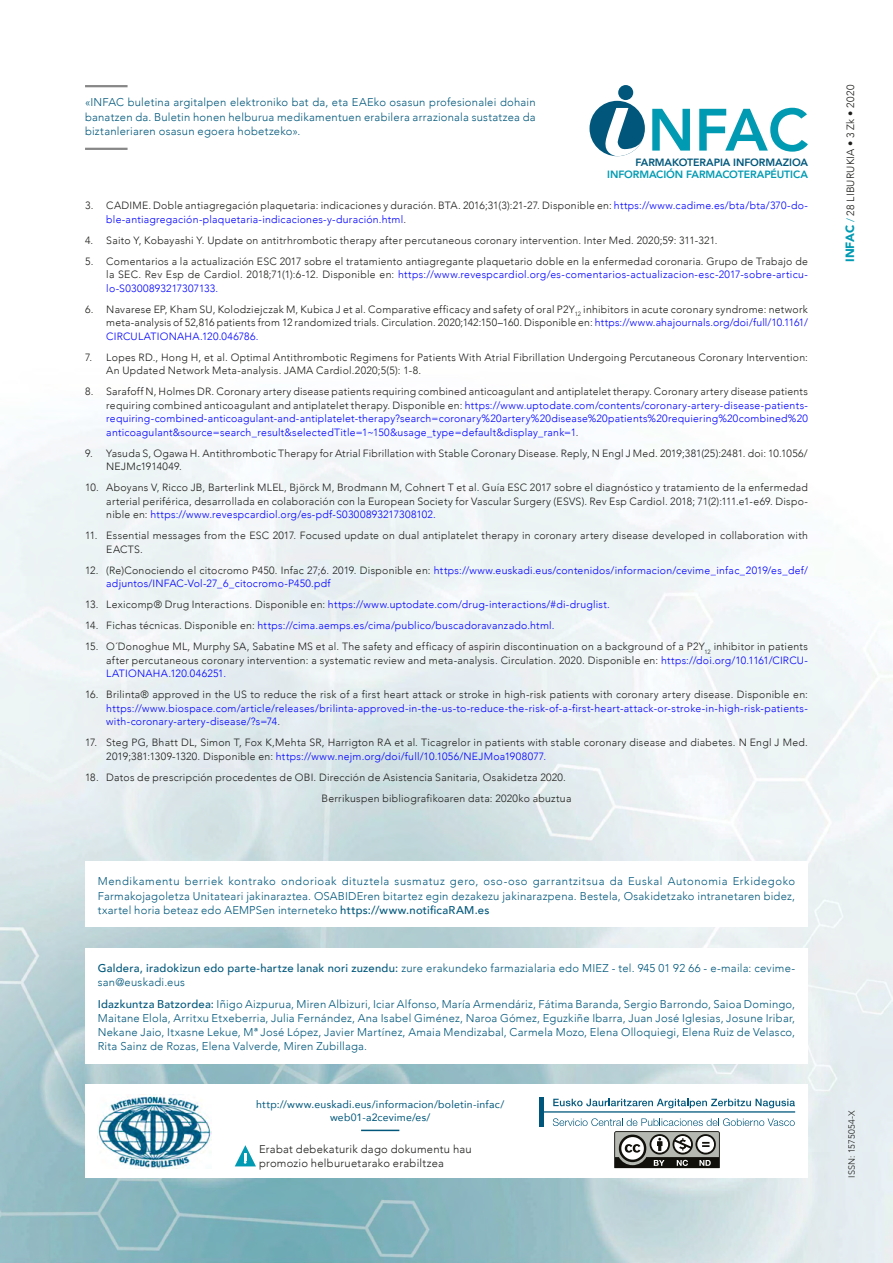
<style>
.page{position:relative;width:893px;height:1263px;background:#fff}
.page>*{position:absolute;margin:0;border:0;box-sizing:border-box;transform-origin:0 0}
.Texto_general{font:300 11.25px/14.2px "Avenir";letter-spacing:.02em;color:#00577b;text-align:justify}
.Texto_general-2{font:300 11.25px/14.2px "Avenir";letter-spacing:.02em;color:#1d1d1b}
.Texto_bibliografia{font:300 10.5px/13.5px "Avenir";letter-spacing:.025em;color:#1d1d1b}
.Texto_bibliografia-2{font:300 10.5px/13.5px "Avenir";letter-spacing:.025em;color:#00f;text-align:justify}
.Texto_general-3{font:10.5px/13.5px "Avenir";letter-spacing:.02em;color:#00577b;text-align:center}
.t1{font:800 10.5px "Avenir";letter-spacing:-.01em;color:#009ab2}
.t2{font:800 10.5px "Avenir";letter-spacing:-.01em;color:#00577b}
.Texto_general-4{font:300 9px "Avenir";letter-spacing:.02em;color:#1d1d1b}
.s1{color:#00f}
.s2{color:#1d1d1b}
.s3{font-weight:500}
.s4{font-weight:900;font-size:12px;color:#009ab2}
.s5{color:#009ab2}
</style>
<div class="page">
<img style="left:0;top:85px;width:893px;height:1178px">
<div style="left:589px;top:101px;width:56px;height:55px;background:#00577b;border-radius:50%"></div>
<svg style="left:604px;top:108px;width:41px;height:48px"></svg>
<div style="left:618px;top:85px;width:15px;height:15px;background:#00577b;border-radius:50%"></div>
<svg style="left:652px;top:109px;width:38px;height:42px"></svg>
<svg style="left:699px;top:108px;width:109px;height:44px"></svg>
<hr style="left:85px;top:85px;width:43px;height:2px;background:#878787">
<hr style="left:85px;top:148px;width:43px;height:2px;background:#878787">
<div style="left:85px;top:861px;width:723px;height:66px;background:#fff"></div>
<div style="left:85px;top:948px;width:723px;height:115px;background:#fff"></div>
<div style="left:85px;top:1084px;width:723px;height:94px;background:#fff"></div>
<hr style="left:361px;top:1130px;width:38px;height:1px;background:#00577b">
<img style="left:98px;top:1094px;width:113px;height:74px">
<svg style="left:553px;top:1099px;width:242px;height:9px"></svg>
<hr style="left:539px;top:1097px;width:4px;height:30px;background:#00577b">
<hr style="left:539px;top:1111px;width:256px;height:1px;background:#00577b">
<svg style="left:235px;top:1145px;width:21px;height:21px"></svg>
<svg style="left:553px;top:1118px;width:242px;height:51px"></svg>
<p class="Texto_general" style="left:85px;top:95px;width:452px">«INFAC buletina argitalpen elektroniko bat da, eta EAEko osasun profesionalei dohain banatzen da. Buletin honen helburua medikamentuen erabilera arrazionala sustatzea da biztanleriaren osasun egoera hobetzeko».</p>
<p class="t2" style="left:635px;top:154px;width:174px">FARMAKOTERAPIA INFORMAZIOA</p>
<p class="t1" style="left:607px;top:167px;width:202px">INFORMACIÓN FARMACOTERAPÉUTICA</p>
<p class="Texto_bibliografia" style="left:106px;top:199px;width:703px;text-indent:-21px">3. CADIME. Doble antiagregación plaquetaria: indicaciones y duración. BTA. 2016;31(3):21-27. Disponible en: <span class="s1">https://www.cadime.es/bta/bta/370-do&shy;ble-antiagregación-plaquetaria-indicaciones-y-duración.html</span>.</p>
<p class="Texto_bibliografia" style="left:85px;top:233px;width:634px">4. Saito Y, Kobayashi Y. Update on antitrhrombotic therapy after percutaneous coronary intervention. Inter Med. 2020;59: 311-321.</p>
<p class="Texto_bibliografia" style="left:106px;top:254px;width:703px;text-align:justify;text-indent:-21px">5. Comentarios a la actualización ESC 2017 sobre el tratamiento antiagregante plaquetario doble en la enfermedad coronaria. Grupo de Trabajo de la SEC. Rev Esp de Cardiol. 2018;71(1):6-12. Disponible en: <span class="s1">https://www.revespcardiol.org/es-comentarios-actualizacion-esc-2017-sobre-articu&shy;lo-S0300893217307133.</span></p>
<p class="Texto_bibliografia" style="left:106px;top:302px;width:703px;text-align:justify;text-indent:-21px">6. Navarese EP, Kham SU, Kolodziejczak M, Kubica J et al. Comparative efficacy and safety of oral P2Y<sub>12</sub> inhibitors in acute coronary syndrome: network meta-analysis of 52,816 patients from 12 randomized trials. Circulation. 2020;142:150–160. Disponible en: <span class="s1">https://www.ahajournals.org/doi/full/10.1161/ CIRCULATIONAHA.120.046786.</span></p>
<p class="Texto_bibliografia" style="left:106px;top:350px;width:703px;text-indent:-21px">7. Lopes RD., Hong H, et al. Optimal Antithrombotic Regimens for Patients With Atrial Fibrillation Undergoing Percutaneous Coronary Intervention:<br>An Updated Network Meta-analysis. JAMA Cardiol.2020;5(5): 1-8.</p>
<p class="Texto_bibliografia-2" style="left:106px;top:385px;width:703px;text-indent:-21px"><span class="s2">8. Sarafoff N, Holmes DR. Coronary artery disease patients requiring combined anticoagulant and antiplatelet therapy. Coronary artery disease patients requiring combined anticoagulant and antiplatelet therapy. Disponible en:</span> https://www.uptodate.com/contents/coronary-artery-disease-patients&shy;requiring-combined-anticoagulant-and-antiplatelet-therapy?search=coronary%20artery%20disease%20patients%20requiering%20combined%20 anticoagulant&amp;source=search_result&amp;selectedTitle=1~150&amp;usage_type=default&amp;display_rank=1<span class="s2">.</span></p>
<p class="Texto_bibliografia" style="left:106px;top:446px;width:703px;text-indent:-21px">9. Yasuda S, Ogawa H. Antithrombotic Therapy for Atrial Fibrillation with Stable Coronary Disease. Reply, N Engl J Med. 2019;381(25):2481. doi: 10.1056/<br>NEJMc1914049.</p>
<p class="Texto_bibliografia" style="left:106px;top:481px;width:703px;text-align:justify;text-indent:-21px">10. Aboyans V, Ricco JB, Barterlink MLEL, Björck M, Brodmann M, Cohnert T et al. Guía ESC 2017 sobre el diagnóstico y tratamiento de la enfermedad arterial periférica, desarrollada en colaboración con la European Society for Vascular Surgery (ESVS). Rev Esp Cardiol. 2018; 71(2):111.e1-e69. Dispo&shy;nible en: <span class="s1">https://www.revespcardiol.org/es-pdf-S0300893217308102.</span></p>
<p class="Texto_bibliografia" style="left:106px;top:529px;width:703px;text-indent:-21px">11. Essential messages from the ESC 2017. Focused update on dual antiplatelet therapy in coronary artery disease developed in collaboration with<br>EACTS.</p>
<p class="Texto_bibliografia-2" style="left:106px;top:563px;width:703px;text-indent:-21px"><span class="s2">12. (Re)Conociendo el citocromo P450. Infac 27;6. 2019. Disponible en:</span> https://www.euskadi.eus/contenidos/informacion/cevime_infac_2019/es_def/ adjuntos/INFAC-Vol-27_6_citocromo-P450.pdf</p>
<p class="Texto_bibliografia-2" style="left:85px;top:598px;width:526px"><span class="s2">13. Lexicomp® Drug Interactions. Disponible en:</span> https://www.uptodate.com/drug-interactions/#di-druglist.</p>
<p class="Texto_bibliografia-2" style="left:85px;top:619px;width:471px"><span class="s2">14. Fichas técnicas. Disponible en:</span> https://cima.aemps.es/cima/publico/buscadoravanzado.html.</p>
<p class="Texto_bibliografia" style="left:106px;top:640px;width:703px;text-align:justify;text-indent:-21px">15. O´Donoghue ML, Murphy SA, Sabatine MS et al. The safety and efficacy of aspirin discontinuation on a background of a P2Y<sub>12</sub> inhibitor in patients after percutaneous coronary intervention: a systematic review and meta-analysis. Circulation. 2020. Disponible en: <span class="s1">https://doi.org/10.1161/CIRCU-LATIONAHA.120.046251.</span></p>
<p class="Texto_bibliografia-2" style="left:106px;top:688px;width:703px;text-indent:-21px"><span class="s2">16. Brilinta® approved in the US to reduce the risk of a first heart attack or stroke in high-risk patients with coronary artery disease. Disponible en: </span>https://www.biospace.com/article/releases/brilinta-approved-in-the-us-to-reduce-the-risk-of-a-first-heart-attack-or-stroke-in-high-risk-patients&shy;with-coronary-artery-disease/?s=74<span class="s2">.</span></p>
<p class="Texto_bibliografia" style="left:106px;top:736px;width:703px;text-indent:-21px">17. Steg PG, Bhatt DL, Simon T, Fox K,Mehta SR, Harrigton RA et al. Ticagrelor in patients with stable coronary disease and diabetes. N Engl J Med.<br>2019;381:1309-1320. Disponible en: <span class="s1">https://www.nejm.org/doi/full/10.1056/NEJMoa1908077.</span></p>
<p class="Texto_bibliografia" style="left:85px;top:770px;width:482px">18. Datos de prescripción procedentes de OBI. Dirección de Asistencia Sanitaria, Osakidetza 2020.</p>
<p class="Texto_bibliografia" style="left:321px;top:791px;width:251px">Berrikuspen bibliografikoaren data: 2020ko abuztua</p>
<p class="Texto_general" style="left:98px;top:874px;width:699px">Mendikamentu berriek kontrako ondorioak dituztela susmatuz gero, oso-oso garrantzitsua da Euskal Autonomia Erkidegoko Farmakojagoletza Unitateari jakinaraztea. OSABIDEren bitartez egin dezakezu jakinarazpena. Bestela, Osakidetzako intranetaren bidez, txartel horia beteaz edo AEMPSen interneteko <span class="s3">https://www.notificaRAM.es</span></p>
<p class="Texto_general" style="left:98px;top:961px;width:699px"><span class="s3">Galdera, iradokizun edo parte-hartze lanak nori zuzendu:</span> zure erakundeko farmazialaria edo MIEZ - tel. 945 01 92 66 - e-maila: cevime&shy;san@euskadi.eus</p>
<p class="Texto_general" style="left:98px;top:997px;width:699px"><span class="s3">Idazkuntza Batzordea:</span> Iñigo Aizpurua, Miren Albizuri, Iciar Alfonso, María Armendáriz, Fátima Baranda, Sergio Barrondo, Saioa Domingo, Maitane Elola, Arritxu Etxeberria, Julia Fernández, Ana Isabel Giménez, Naroa Gómez, Eguzkiñe Ibarra, Juan José Iglesias, Josune Iribar, Nekane Jaio, Itxasne Lekue, Mª José López, Javier Martínez, Amaia Mendizabal, Carmela Mozo, Elena Olloquiegi, Elena Ruiz de Velasco, Rita Sainz de Rozas, Elena Valverde, Miren Zubillaga.</p>
<p class="Texto_general-3" style="left:256px;top:1097px;width:250px">http://www.euskadi.eus/informacion/boletin-infac/ web01-a2cevime/es/</p>
<p class="Texto_general-2" style="left:259px;top:1142px;width:214px">Erabat debekaturik dago dokumentu hau promozio helburuetarako erabiltzea</p>
<p class="Texto_bibliografia" style="left:844px;top:262px;width:179px;rotate:-90deg"><span class="s4">INFAC</span> <span class="s5">/</span> 28 LIBURUKIA • 3 Zk • 2020</p>
<p class="Texto_general-4" style="left:846px;top:1178px;width:69px;rotate:-90deg">ISSN: 1575054-X</p>
</div>
